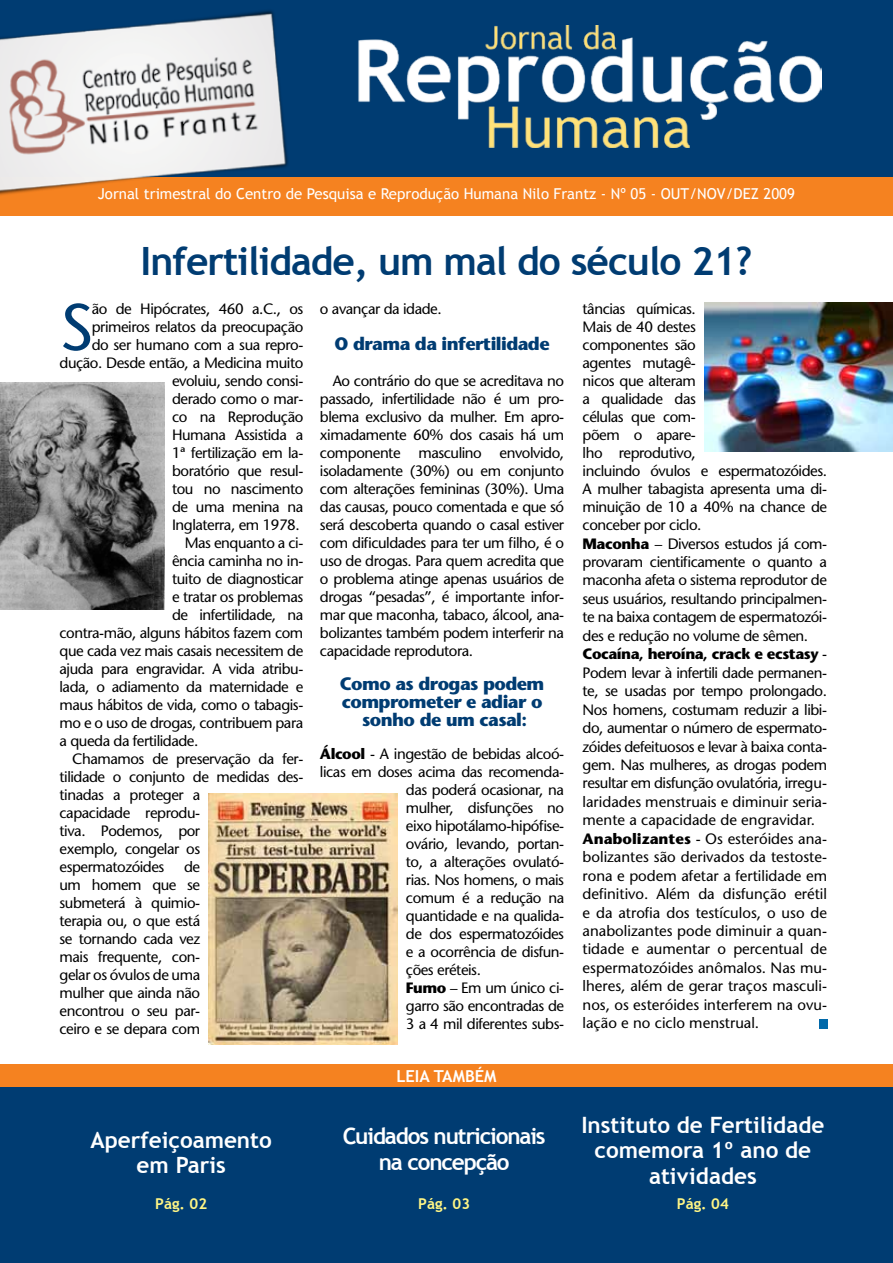
<style>
.page{position:relative;width:893px;height:1263px;background:#fff}
.page>*{position:absolute;margin:0;border:0;box-sizing:border-box;transform-origin:0 0}
.t1{font:65.7px "Stone Sans";color:#003c72}
.t2{font:700 39px "Trebuchet MS";letter-spacing:-.025em;color:#003c72}
.t3{font:700 22.5px/25.5px "Trebuchet MS";color:#fff;text-align:center}
.t4{font:700 22.5px/25.5px "Trebuchet MS";letter-spacing:-.05em;color:#fff;text-align:center}
.t5{font:700 18px/18px "Stone Sans";letter-spacing:-.03em;color:#003c72;text-align:center}
.t6{font:700 16.5px "Trebuchet MS";color:#fff}
.t7{font:15px/18.3px "Stone Sans";letter-spacing:-.03em;color:#000;text-align:justify}
.t8{font:15px "Trebuchet MS";color:#fff}
.t9{font:700 15px "Trebuchet MS";color:#fff685}
.s1{font-weight:700}
</style>
<div class="page">
<div style="left:0;top:0;width:893px;height:191px;background:#003c72"></div>
<img style="left:358px;top:26px;width:463px;height:122px">
<div style="left:0;top:178px;width:893px;height:38px;background:#f58220"></div>
<img style="left:0;top:10px;width:299px;height:185px">
<div style="left:0;top:1064px;width:893px;height:149px;background:#f58220"></div>
<div style="left:0;top:1087px;width:893px;height:176px;background:#003c72"></div>
<img style="left:209px;top:794px;width:188px;height:251px">
<img style="left:0;top:382px;width:164px;height:227px">
<img style="left:704px;top:303px;width:189px;height:149px">
<div style="left:819px;top:1019px;width:9px;height:10px;background:#0069aa"></div>
<p class="t8" style="left:98px;top:185px;width:699px">Jornal trimestral do Centro de Pesquisa e Reprodução Humana Nilo Frantz - Nº 05 - OUT/NOV/DEZ 2009</p>
<h2 class="t2" style="left:141px;top:237px;width:613px">Infertilidade, um mal do século 21?</h2>
<p class="t7" style="left:320px;top:300px;width:123px">o avançar da idade.</p>
<p class="t5" style="left:334px;top:335px;width:217px">O drama da infertilidade</p>
<p class="t7" style="left:320px;top:372px;width:246px;text-indent:13px">Ao contrário do que se acreditava no passado, infertilidade não é um pro&shy;blema exclusivo da mulher. Em apro&shy;ximadamente 60% dos casais há um componente masculino envolvido, isoladamente (30%) ou em conjunto com alterações femininas (30%). Uma das causas, pouco comentada e que só será descoberta quando o casal estiver com dificuldades para ter um filho, é o uso de drogas. Para quem acredita que o problema atinge apenas usuários de drogas “pesadas”, é importante infor&shy;mar que maconha, tabaco, álcool, ana&shy;bolizantes também podem interferir na capacidade reprodutora.</p>
<p class="t5" style="left:340px;top:674px;width:206px">Como as drogas podem comprometer e adiar o sonho de um casal:</p>
<p class="t7" style="left:320px;top:745px;width:246px"><span class="s1">Álcool</span> - A ingestão de bebidas alcoó-</p>
<p class="t7" style="left:320px;top:763px;width:246px">licas em doses acima das recomenda-</p>
<p class="t7" style="left:406px;top:781px;width:160px">das poderá ocasionar, na</p>
<p class="t7" style="left:406px;top:799px;width:160px">mulher, disfunções no</p>
<p class="t7" style="left:406px;top:817px;width:160px">eixo hipotálamo-hipófise-</p>
<p class="t7" style="left:406px;top:835px;width:160px">ovário, levando, portan-</p>
<p class="t7" style="left:406px;top:853px;width:160px">to, a alterações ovulató-</p>
<p class="t7" style="left:406px;top:871px;width:160px">rias. Nos homens, o mais</p>
<p class="t7" style="left:406px;top:889px;width:160px">comum é a redução na</p>
<p class="t7" style="left:406px;top:907px;width:160px">quantidade e na qualida-</p>
<p class="t7" style="left:406px;top:925px;width:160px">de dos espermatozóides</p>
<p class="t7" style="left:406px;top:943px;width:160px">e a ocorrência de disfun-</p>
<p class="t7" style="left:406px;top:961px;width:77px">ções eréteis.</p>
<p class="t7" style="left:406px;top:979px;width:160px"><span class="s1">Fumo</span> – Em um único ci-</p>
<p class="t7" style="left:406px;top:997px;width:160px">garro são encontradas de</p>
<p class="t7" style="left:406px;top:1015px;width:160px">3 a 4 mil diferentes subs-</p>
<h1 class="t1" style="left:60px;top:288px;width:36px">S</h1>
<p class="t7" style="left:92px;top:300px;width:213px">ão de Hipócrates, 460 a.C., os</p>
<p class="t7" style="left:583px;top:300px;width:246px;text-align:left">tâncias químicas.<br>Mais de 40 destes<br>componentes são<br>agentes mutagê-<br>nicos que alteram<br>a qualidade das<br>células que com-<br>põem o apare-<br>lho reprodutivo,<br>incluindo óvulos e espermatozóides.<br>A mulher tabagista apresenta uma di&shy;minuição de 10 a 40% na chance de conceber por ciclo.<br><span class="s1">Maconha</span> – Diversos estudos já com&shy;provaram cientificamente o quanto a maconha afeta o sistema reprodutor de seus usuários, resultando principalmen&shy;te na baixa contagem de espermatozói&shy;des e redução no volume de sêmen.<br><span class="s1">Cocaína, heroína, crack e ecstasy</span> -<br>Podem levar à infertili dade permanen&shy;te, se usadas por tempo prolongado.<br>Nos homens, costumam reduzir a libi&shy;do, aumentar o número de espermato&shy;zóides defeituosos e levar à baixa conta&shy;gem. Nas mulheres, as drogas podem resultar em disfunção ovulatória, irregu&shy;laridades menstruais e diminuir seria&shy;mente a capacidade de engravidar.<br><span class="s1">Anabolizantes</span> - Os esteróides ana&shy;bolizantes são derivados da testoste&shy;rona e podem afetar a fertilidade em definitivo. Além da disfunção erétil e da atrofia dos testículos, o uso de anabolizantes pode diminuir a quan&shy;tidade e aumentar o percentual de espermatozóides anômalos. Nas mu&shy;lheres, além de gerar traços masculi&shy;nos, os esteróides interferem na ovu&shy;lação e no ciclo menstrual.</p>
<p class="t7" style="left:92px;top:318px;width:213px">primeiros relatos da preocupação</p>
<p class="t7" style="left:92px;top:336px;width:213px">do ser humano com a sua repro-</p>
<p class="t7" style="left:60px;top:354px;width:245px">dução. Desde então, a Medicina muito</p>
<p class="t7" style="left:172px;top:372px;width:133px">evoluiu, sendo consi-</p>
<p class="t7" style="left:172px;top:390px;width:133px">derado como o mar-</p>
<p class="t7" style="left:172px;top:408px;width:133px">co na Reprodução</p>
<p class="t7" style="left:172px;top:426px;width:133px">Humana Assistida a</p>
<p class="t7" style="left:172px;top:444px;width:133px">1ª fertilização em la-</p>
<p class="t7" style="left:172px;top:462px;width:133px">boratório que resul-</p>
<p class="t7" style="left:172px;top:480px;width:133px">tou no nascimento</p>
<p class="t7" style="left:172px;top:498px;width:133px">de uma menina na</p>
<p class="t7" style="left:172px;top:516px;width:129px">Inglaterra, em 1978.</p>
<p class="t7" style="left:185px;top:534px;width:120px">Mas enquanto a ci-</p>
<p class="t7" style="left:172px;top:552px;width:133px">ência caminha no in-</p>
<p class="t7" style="left:172px;top:570px;width:133px">tuito de diagnosticar</p>
<p class="t7" style="left:172px;top:588px;width:133px">e tratar os problemas</p>
<p class="t7" style="left:172px;top:606px;width:133px">de infertilidade, na</p>
<p class="t7" style="left:60px;top:624px;width:245px">contra-mão, alguns hábitos fazem com</p>
<p class="t7" style="left:60px;top:642px;width:245px">que cada vez mais casais necessitem de</p>
<p class="t7" style="left:60px;top:660px;width:245px">ajuda para engravidar. A vida atribu-</p>
<p class="t7" style="left:60px;top:678px;width:245px">lada, o adiamento da maternidade e</p>
<p class="t7" style="left:60px;top:696px;width:245px">maus hábitos de vida, como o tabagis-</p>
<p class="t7" style="left:60px;top:714px;width:245px">mo e o uso de drogas, contribuem para</p>
<p class="t7" style="left:60px;top:732px;width:140px">a queda da fertilidade.</p>
<p class="t7" style="left:72px;top:750px;width:233px">Chamamos de preservação da fer-</p>
<p class="t7" style="left:60px;top:768px;width:245px">tilidade o conjunto de medidas des-</p>
<p class="t7" style="left:60px;top:786px;width:142px">tinadas a proteger a</p>
<p class="t7" style="left:60px;top:804px;width:142px">capacidade reprodu-</p>
<p class="t7" style="left:60px;top:822px;width:142px">tiva. Podemos, por</p>
<p class="t7" style="left:60px;top:840px;width:142px">exemplo, congelar os</p>
<p class="t7" style="left:60px;top:858px;width:106px">espermatozóides</p>
<p class="t7" style="left:60px;top:858px;width:142px;text-indent:125px">de um homem que se submeterá à quimio&shy;terapia ou, o que está se tornando cada vez mais frequente, con&shy;gelar os óvulos de uma mulher que ainda não encontrou o seu par&shy;ceiro e se depara com</p>
<h3 class="t3" style="left:91px;top:1127px;width:183px">Aperfeiçoamento em Paris</h3>
<p class="t9" style="left:155px;top:1195px;width:53px">Pág. 02</p>
<p class="t6" style="left:396px;top:1066px;width:102px">LEIA TAMBÉM</p>
<h3 class="t4" style="left:343px;top:1123px;width:204px">Cuidados nutricionais na concepção</h3>
<p class="t9" style="left:418px;top:1195px;width:53px">Pág. 03</p>
<h3 class="t3" style="left:581px;top:1112px;width:244px">Instituto de Fertilidade comemora 1º ano de atividades</h3>
<p class="t9" style="left:677px;top:1195px;width:53px">Pág. 04</p>
</div>
